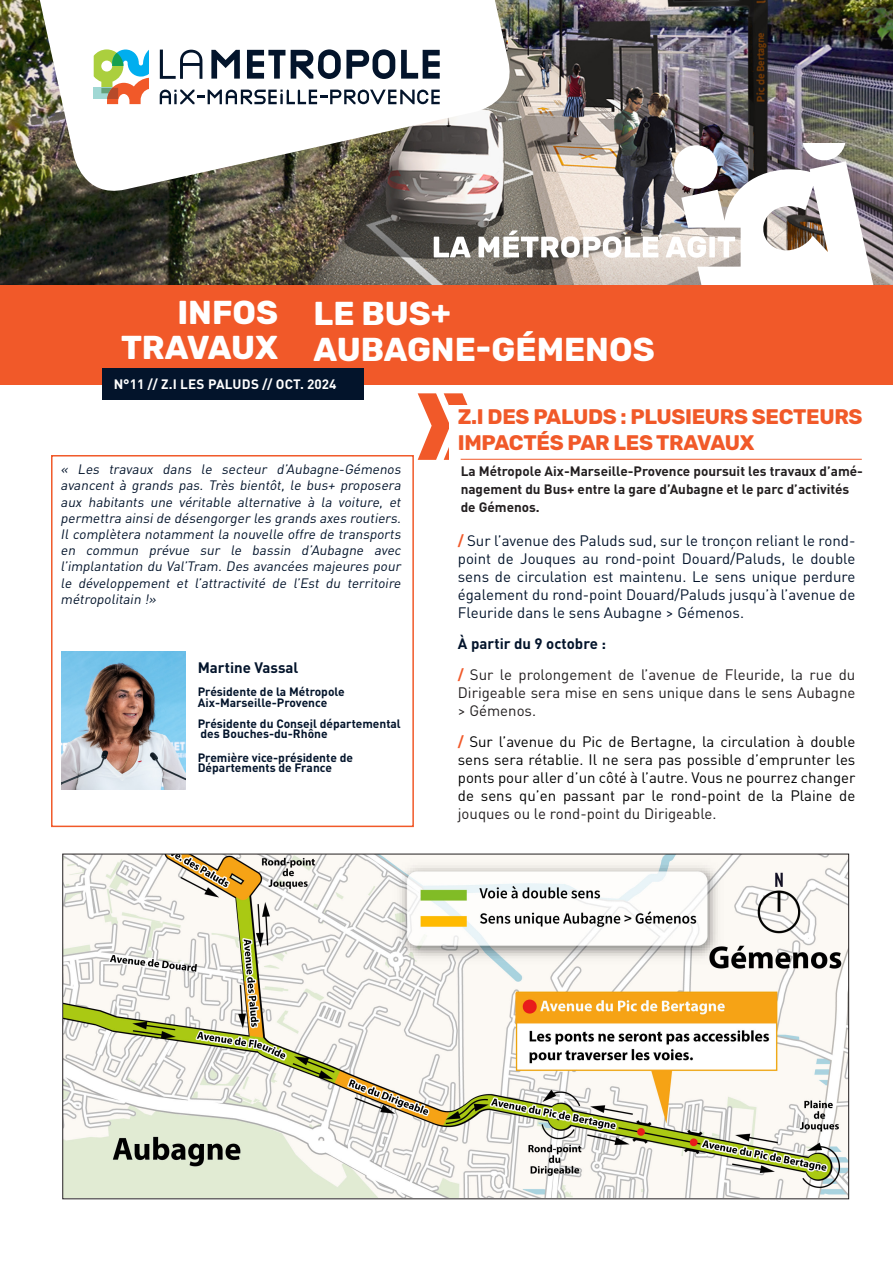
<style>
.page{position:relative;width:893px;height:1263px;background:#fff}
.page>*{position:absolute;margin:0;border:0;box-sizing:border-box;transform-origin:0 0}
.Titre_secondaire_-_bleu_marine{font:700 33px "Rubik";color:#fff}
.pavé_-_titre{font:700 21px/25.2px "Rubik";letter-spacing:-.015em;color:#f15929}
.texte_courant{font:15px/18px "DIN Pro";color:#03142b;text-align:justify}
.texte_courant-2{font:15px/18px "DIN Pro";color:#000;text-align:justify}
.texte_courant-3{font:15px/18px "DIN Pro";color:#231f20;text-align:justify}
.texte_courant-4{font:700 15px "DIN Pro";color:#03142b}
.texte_courant-5{font:italic 13.5px/16.2px "DIN Pro";color:#03142b;text-align:justify}
.t1{font:700 13.5px/18px "DIN Pro";color:#231f20}
.t2{font:700 13.5px "DIN Pro";letter-spacing:.01em;color:#fff}
.texte_courant-6{font:700 12px/10.5px "DIN Pro";color:#03142b}
.s1{font-weight:700;color:#f15929}
.s2{color:#231f20}
</style>
<div class="page">
<img style="left:0;top:0;width:893px;height:236px">
<svg style="left:0;top:236px;width:893px;height:49px;background:#605b4f"></svg>
<div style="left:0;top:285px;width:893px;height:100px;background:#f15929"></div>
<img style="left:62px;top:651px;width:123px;height:138px">
<div style="left:51px;top:455px;width:363px;height:372px;border:2px solid #f15929"></div>
<svg style="left:418px;top:393px;width:50px;height:67px"></svg>
<img style="left:64px;top:856px;width:783px;height:341px">
<div style="left:449px;top:405px;width:428px;height:64px;background:#fff"></div>
<hr style="left:461px;top:459px;width:401px;height:1px;background:#f15929">
<img style="left:29px;top:0;width:489px;height:199px">
<svg style="left:94px;top:49px;width:55px;height:55px"></svg>
<svg style="left:160px;top:50px;width:42px;height:29px"></svg>
<svg style="left:211px;top:50px;width:29px;height:29px"></svg>
<svg style="left:247px;top:50px;width:38px;height:29px"></svg>
<svg style="left:291px;top:49px;width:104px;height:30px"></svg>
<svg style="left:401px;top:50px;width:39px;height:29px"></svg>
<svg style="left:160px;top:89px;width:280px;height:15px"></svg>
<svg style="left:434px;top:237px;width:37px;height:20px"></svg>
<svg style="left:478px;top:230px;width:180px;height:28px"></svg>
<img style="left:666px;top:144px;width:214px;height:141px">
<div style="left:102px;top:368px;width:261px;height:32px;background:#03142b"></div>
<p class="Titre_secondaire_-_bleu_marine" style="left:177px;top:293px;width:102px">INFOS</p>
<p class="Titre_secondaire_-_bleu_marine" style="left:121px;top:328px;width:158px">TRAVAUX</p>
<p class="Titre_secondaire_-_bleu_marine" style="left:314px;top:294px;width:139px">LE BUS+</p>
<p class="Titre_secondaire_-_bleu_marine" style="left:314px;top:331px;width:343px">AUBAGNE-GÉMENOS</p>
<p class="t2" style="left:114px;top:373px;width:224px">N°11 // Z.I LES PALUDS // OCT. 2024</p>
<p class="texte_courant-5" style="left:61px;top:460px;width:345px">« Les travaux dans le secteur d’Aubagne-Gémenos avancent à grands pas. Très bientôt, le bus+ proposera aux habitants une véritable alternative à la voiture, et permettra ainside désengorger les grands axes routiers.<br>Il complètera notamment la nouvelle offre de transports en commun prévue sur le bassin d’Aubagne avec l’implantation du Val’Tram. Des avancées majeures pour le développement et l’attractivité de l’Est du territoire métropolitain !»</p>
<p class="texte_courant-4" style="left:198px;top:655px;width:102px">Martine Vassal</p>
<p class="texte_courant-6" style="left:198px;top:685px;width:149px">Présidente de la Métropole<br>Aix-Marseille-Provence</p>
<p class="texte_courant-6" style="left:198px;top:717px;width:205px">Présidente du Conseil départemental des Bouches-du-Rhône</p>
<p class="texte_courant-6" style="left:198px;top:750px;width:157px">Première vice-présidente de<br>Départements de France</p>
<p class="pavé_-_titre" style="left:458px;top:405px;width:406px">Z.I DES PALUDS : PLUSIEURS SECTEURS<br>IMPACTÉS PAR LES TRAVAUX</p>
<p class="t1" style="left:461px;top:460px;width:404px">La Métropole Aix-Marseille-Provence poursuit les travaux d’amé&shy;nagement du Bus+ entre la gare d’Aubagne et le parc d’activités de Gémenos.</p>
<p class="texte_courant" style="left:458px;top:531px;width:399px"><span class="s1">/</span> Sur l’avenue des Paluds sud, sur le tronçon reliant le rond&shy;point de Jouques au rond-point Douard/Paluds, le double sens de circulation est maintenu. Le sens unique perdure également du rond-point Douard/Paluds jusqu’à l’avenue de Fleuride dans le sens Aubagne &gt; Gémenos.</p>
<p class="texte_courant-4" style="left:458px;top:631px;width:150px">À partir du 9 octobre :</p>
<p class="texte_courant-3" style="left:458px;top:664px;width:399px"><span class="s1">/</span> Sur le prolongement de l’avenue de Fleuride, la rue du Dirigeable sera mise en sens unique dans le sens Aubagne &gt; Gémenos.</p>
<p class="texte_courant-2" style="left:458px;top:731px;width:399px"><span class="s1">/</span> Sur l’avenue du Pic de Bertagne, la circulation à double sens sera rétablie. Il ne sera pas possible d’emprunter les ponts pour aller d’un côté à l’autre. Vous ne pourrez changer de sens qu’en passant par le rond-point de la Plaine de <span class="s2">jouques ou le rond-point du Dirigeable.</span></p>
</div>
